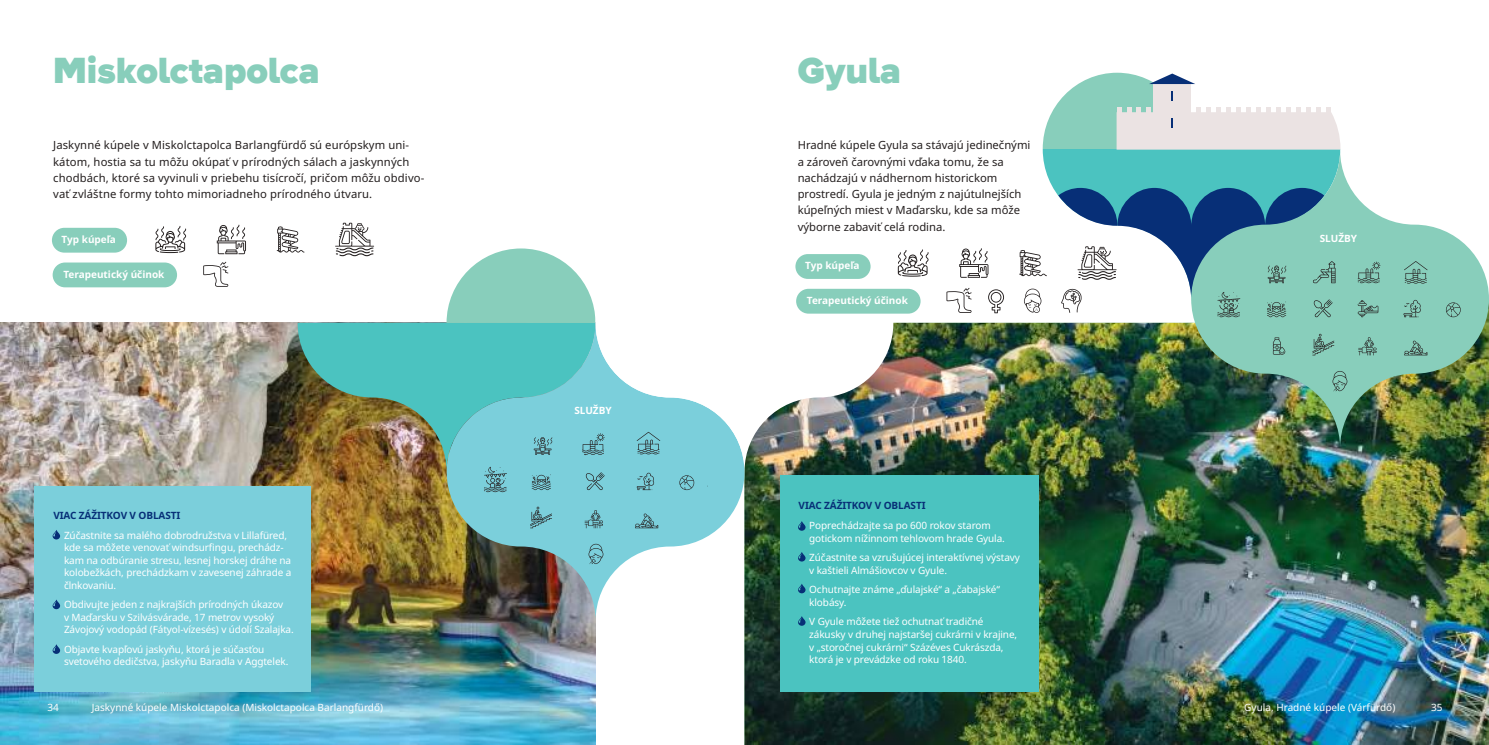
<style>
.page{position:relative;width:1489px;height:745px;background:#fff}
.page>*{position:absolute;margin:0;border:0;box-sizing:border-box;transform-origin:0 0}
.t1{font:900 37.5px "Wonder Unit Sans";color:#88cebb}
.t2{font:11.25px/16.2px "Noto Sans";letter-spacing:.01em;color:#241f1f}
.t3{font:10px/12.5px "Noto Sans";letter-spacing:-.01em;color:#fff}
.t4{font:700 10px "Noto Sans";color:#fff}
.t5{font:700 10px "Noto Sans";letter-spacing:-.01em;color:#072f77}
</style>
<div class="page">
<img style="left:744px;top:299px;width:744px;height:445px">
<img style="left:0;top:322px;width:595px;height:422px">
<div style="left:35px;top:486px;width:276px;height:205px;background:#7bcfdb"></div>
<img style="left:446px;top:471px;width:298px;height:149px">
<svg style="left:636px;top:472px;width:18px;height:18px"></svg>
<svg style="left:679px;top:475px;width:15px;height:15px"></svg>
<svg style="left:588px;top:543px;width:15px;height:21px"></svg>
<svg style="left:530px;top:506px;width:22px;height:22px"></svg>
<svg style="left:584px;top:509px;width:19px;height:19px"></svg>
<svg style="left:635px;top:513px;width:23px;height:15px"></svg>
<svg style="left:217px;top:224px;width:29px;height:30px"></svg>
<img style="left:277px;top:222px;width:327px;height:270px">
<svg style="left:155px;top:226px;width:31px;height:27px"></svg>
<svg style="left:53px;top:530px;width:7px;height:9px"></svg>
<svg style="left:53px;top:599px;width:7px;height:9px"></svg>
<svg style="left:53px;top:644px;width:7px;height:9px"></svg>
<svg style="left:595px;top:222px;width:298px;height:249px"></svg>
<svg style="left:203px;top:261px;width:25px;height:25px"></svg>
<div style="left:780px;top:474px;width:258px;height:217px;background:#4bc3c0"></div>
<svg style="left:1042px;top:149px;width:297px;height:152px;fill:#4bc3c0"></svg>
<svg style="left:1042px;top:73px;width:298px;height:76px"></svg>
<img style="left:1191px;top:150px;width:297px;height:298px">
<svg style="left:959px;top:248px;width:29px;height:29px"></svg>
<svg style="left:1019px;top:250px;width:27px;height:26px"></svg>
<svg style="left:897px;top:249px;width:31px;height:27px"></svg>
<svg style="left:1403px;top:261px;width:24px;height:22px"></svg>
<svg style="left:1357px;top:300px;width:21px;height:17px"></svg>
<svg style="left:1403px;top:300px;width:17px;height:17px"></svg>
<svg style="left:1445px;top:302px;width:15px;height:15px"></svg>
<svg style="left:1332px;top:370px;width:15px;height:21px"></svg>
<svg style="left:1357px;top:261px;width:23px;height:22px"></svg>
<svg style="left:1312px;top:333px;width:22px;height:22px"></svg>
<svg style="left:1358px;top:337px;width:18px;height:18px"></svg>
<svg style="left:1403px;top:340px;width:24px;height:15px"></svg>
<svg style="left:1272px;top:337px;width:13px;height:17px"></svg>
<svg style="left:798px;top:521px;width:7px;height:9px"></svg>
<svg style="left:798px;top:552px;width:7px;height:9px"></svg>
<svg style="left:798px;top:584px;width:7px;height:9px"></svg>
<svg style="left:798px;top:616px;width:7px;height:9px"></svg>
<svg style="left:946px;top:288px;width:25px;height:25px"></svg>
<svg style="left:988px;top:289px;width:16px;height:24px"></svg>
<svg style="left:1023px;top:288px;width:18px;height:25px"></svg>
<svg style="left:1058px;top:188px;width:277px;height:129px"></svg>
<div style="left:52px;top:228px;width:75px;height:24px;background:#88cebb;border-radius:12px"></div>
<div style="left:53px;top:262px;width:124px;height:25px;background:#88cebb;border-radius:12px"></div>
<div style="left:795px;top:254px;width:75px;height:25px;background:#88cebb;border-radius:12px"></div>
<div style="left:796px;top:288px;width:124px;height:25px;background:#88cebb;border-radius:12px"></div>
<h1 class="t1" style="left:53px;top:47px;width:268px">Miskolctapolca</h1>
<h1 class="t1" style="left:797px;top:47px;width:105px">Gyula</h1>
<p class="t2" style="left:53px;top:137px;width:373px">Jaskynné kúpele v Miskolctapolca Barlangfürdő sú európskym uni&shy;kátom, hostia sa tu môžu okúpať v prírodných sálach a jaskynných chodbách, ktoré sa vyvinuli v priebehu tisícročí, pričom môžu obdivo&shy;vať zvláštne formy tohto mimoriadneho prírodného útvaru.</p>
<p class="t2" style="left:797px;top:137px;width:234px">Hradné kúpele Gyula sa stávajú jedinečnými a zároveň čarovnými vďaka tomu, že sa nachádzajú v nádhernom historickom prostredí. Gyula je jedným z najútulnejších kúpeľných miest v Maďarsku, kde sa môže výborne zabaviť celá rodina.</p>
<p class="t4" style="left:62px;top:232px;width:56px">Typ kúpeľa</p>
<p class="t4" style="left:1319px;top:231px;width:39px">SLUŽBY</p>
<p class="t4" style="left:63px;top:267px;width:102px">Terapeutický účinok</p>
<p class="t4" style="left:805px;top:258px;width:56px">Typ kúpeľa</p>
<p class="t4" style="left:806px;top:293px;width:102px">Terapeutický účinok</p>
<p class="t4" style="left:574px;top:403px;width:39px">SLUŽBY</p>
<p class="t5" style="left:798px;top:498px;width:128px">VIAC ZÁŽITKOV V OBLASTI</p>
<p class="t3" style="left:809px;top:519px;width:197px">Poprechádzajte sa po 600 rokov starom gotickom nížinnom tehlovom hrade Gyula.</p>
<p class="t3" style="left:809px;top:551px;width:212px">Zúčastnite sa vzrušujúcej interaktívnej výstavy v kaštieli Almášiovcov v Gyule.</p>
<p class="t3" style="left:809px;top:583px;width:192px">Ochutnajte známe „ďulajské“ a „čabajské“ klobásy.</p>
<p class="t3" style="left:809px;top:615px;width:209px">V Gyule môžete tiež ochutnať tradičné zákusky v druhej najstaršej cukrárni v krajine, v „storočnej cukrárni“ Százéves Cukrászda, ktorá je v prevádzke od roku 1840.</p>
<p class="t5" style="left:53px;top:508px;width:128px">VIAC ZÁŽITKOV V OBLASTI</p>
<p class="t3" style="left:64px;top:528px;width:229px">Zúčastnite sa malého dobrodružstva v Lillafüred, kde sa môžete venovať windsurfingu, prechádz&shy;kam na odbúranie stresu, lesnej horskej dráhe na kolobežkách, prechádzkam v zavesenej záhrade a člnkovaniu.</p>
<p class="t3" style="left:64px;top:598px;width:231px">Obdivujte jeden z najkrajších prírodných úkazov<br>v Maďarsku v Szilvásvárade, 17 metrov vysoký<br>Závojový vodopád (Fátyol-vízesés) v údolí Szalajka.</p>
<p class="t3" style="left:64px;top:642px;width:226px">Objavte kvapľovú jaskyňu, ktorá je súčasťou svetového dedičstva, jaskyňu Baradla v Aggtelek.</p>
<p class="t3" style="left:92px;top:700px;width:293px">Jaskynné kúpele Miskolctapolca (Miskolctapolca Barlangfürdő)</p>
<p class="t3" style="left:1244px;top:701px;width:152px">Gyula, Hradné kúpele (Várfürdő)</p>
<p class="t3" style="left:47px;top:701px;width:13px">34</p>
<p class="t3" style="left:1430px;top:701px;width:13px">35</p>
</div>
